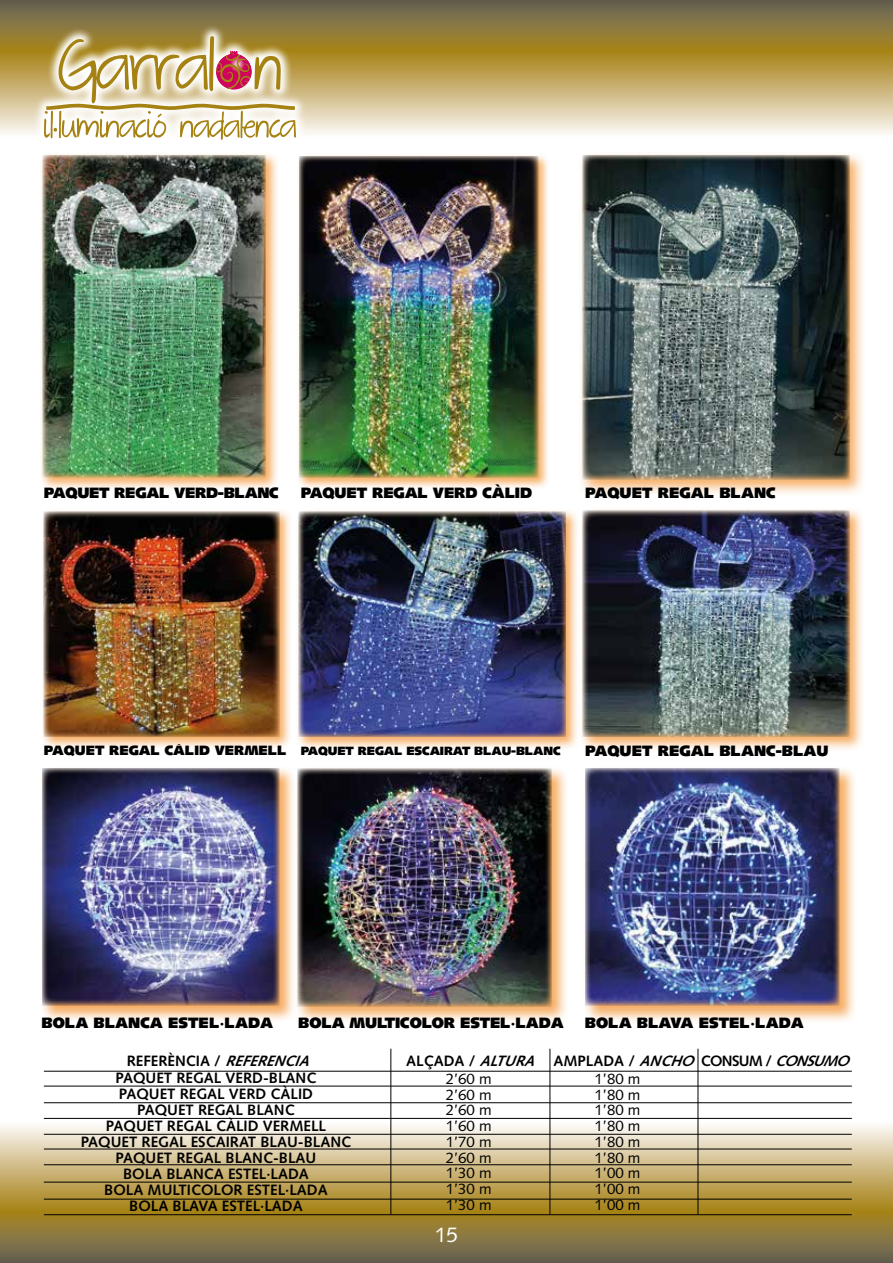
<style>
.page{position:relative;width:893px;height:1263px;background:#fff}
.page>*{position:absolute;margin:0;border:0;box-sizing:border-box;transform-origin:0 0}
.t1{font:21px "Syntax";color:#fff}
.t2{font:700 15px/16px "Syntax";color:#000;text-align:center}
.t3{font:900 15px "Syntax";letter-spacing:-.01em;color:#000;scale:1.04 1}
.t4{font:15px/15.8px "Syntax";color:#000;text-align:justify}
.t5{font:900 12px "Syntax";letter-spacing:-.01em;color:#000;scale:1.04 1}
.s1{font-size:13.5px}
.s2{font-style:italic}
</style>
<div class="page">
<svg style="left:0;top:0;width:893px;height:134px;background:#af9b66"></svg>
<svg style="left:0;top:1121px;width:893px;height:142px;background:#b29f6a"></svg>
<svg style="left:32px;top:24px;width:276px;height:110px;background:#a9945a"></svg>
<svg style="left:44px;top:36px;width:252px;height:104px"></svg>
<hr style="left:391px;top:1049px;width:1px;height:165px;background:#000">
<hr style="left:550px;top:1049px;width:1px;height:165px;background:#000">
<hr style="left:698px;top:1049px;width:1px;height:165px;background:#000">
<hr style="left:44px;top:1086px;width:808px;height:1px;background:#000">
<hr style="left:44px;top:1102px;width:808px;height:1px;background:#000">
<hr style="left:44px;top:1118px;width:808px;height:1px;background:#000">
<hr style="left:44px;top:1134px;width:808px;height:1px;background:#000">
<hr style="left:44px;top:1071px;width:808px;height:1px;background:#000">
<hr style="left:44px;top:1164px;width:808px;height:1px;background:#000">
<hr style="left:44px;top:1149px;width:808px;height:1px;background:#000">
<hr style="left:44px;top:1182px;width:808px;height:1px;background:#000">
<hr style="left:44px;top:1199px;width:808px;height:1px;background:#000">
<hr style="left:44px;top:1214px;width:808px;height:1px;background:#000">
<div style="left:40px;top:766px;width:256px;height:256px;background:#f3912d;opacity:.75"></div>
<img style="left:42px;top:768px;width:237px;height:238px">
<div style="left:583px;top:766px;width:274px;height:257px;background:#f3912d;opacity:.75"></div>
<img style="left:585px;top:768px;width:254px;height:238px">
<div style="left:294px;top:766px;width:275px;height:257px;background:#f3912d;opacity:.75"></div>
<img style="left:297px;top:768px;width:254px;height:238px">
<div style="left:579px;top:506px;width:285px;height:246px;background:#f3912d;opacity:.75"></div>
<img style="left:583px;top:511px;width:266px;height:226px">
<div style="left:40px;top:508px;width:253px;height:242px;background:#f3912d;opacity:.75"></div>
<img style="left:44px;top:512px;width:235px;height:225px">
<div style="left:578px;top:150px;width:288px;height:346px;background:#f3912d;opacity:.75"></div>
<img style="left:583px;top:155px;width:266px;height:324px">
<div style="left:295px;top:508px;width:285px;height:242px;background:#f3912d;opacity:.75"></div>
<img style="left:298px;top:512px;width:268px;height:225px">
<div style="left:296px;top:153px;width:255px;height:337px;background:#f3912d;opacity:.75"></div>
<img style="left:299px;top:156px;width:239px;height:322px">
<div style="left:39px;top:152px;width:241px;height:339px;background:#f3912d;opacity:.75"></div>
<img style="left:43px;top:155px;width:223px;height:322px">
<p class="t3" style="left:44px;top:484px;width:227px">PAQUET REGAL VERD-BLANC</p>
<p class="t3" style="left:301px;top:484px;width:224px">PAQUET REGAL VERD CÀLID</p>
<p class="t3" style="left:585px;top:484px;width:185px">PAQUET REGAL BLANC</p>
<p class="t5" style="left:44px;top:743px;width:498px"><span class="s1">PAQUET REGAL CÀLID VERMELL</span> PAQUET REGAL ESCAIRAT BLAU-BLANC</p>
<p class="t3" style="left:585px;top:742px;width:236px">PAQUET REGAL BLANC-BLAU</p>
<p class="t3" style="left:42px;top:1014px;width:224px">BOLA BLANCA ESTEL·LADA</p>
<p class="t3" style="left:298px;top:1014px;width:257px">BOLA MULTICOLOR ESTEL·LADA</p>
<p class="t3" style="left:585px;top:1014px;width:212px">BOLA BLAVA ESTEL·LADA</p>
<p class="t2" style="left:127px;top:1053px;width:190px">R E F E R È N C I A / <span class="s2">REFERENCIA</span></p>
<p class="t2" style="left:406px;top:1053px;width:450px">ALÇADA / <span class="s2">ALTURA</span> AMPLADA / <span class="s2">ANCHO</span> CONSUM / <span class="s2">CONSUMO</span></p>
<p class="t2" style="left:81px;top:1070px;width:272px">PAQUET REGAL VERD-BLANC<br>PAQUET REGAL VERD CÀLID<br>PAQUET REGAL BLANC<br>PAQUET REGAL CÀLID VERMELL<br>PAQUET REGAL ESCAIRAT BLAU-BLANC<br>PAQUET REGAL BLANC-BLAU<br>BOLA BLANCA ESTEL·LADA<br>BOLA MULTICOLOR ESTEL·LADA<br>BOLA BLAVA ESTEL·LADA</p>
<p class="t4" style="left:446px;top:1071px;width:47px">2’60 m 2’60 m 2’60 m 1’60 m 1’70 m 2’60 m 1’30 m 1’30 m 1’30 m</p>
<p class="t4" style="left:595px;top:1071px;width:47px">1’80 m 1’80 m 1’80 m 1’80 m 1’80 m 1’80 m 1’00 m 1’00 m 1’00 m</p>
<h1 class="t1" style="left:435px;top:1222px;width:25px">15</h1>
</div>
